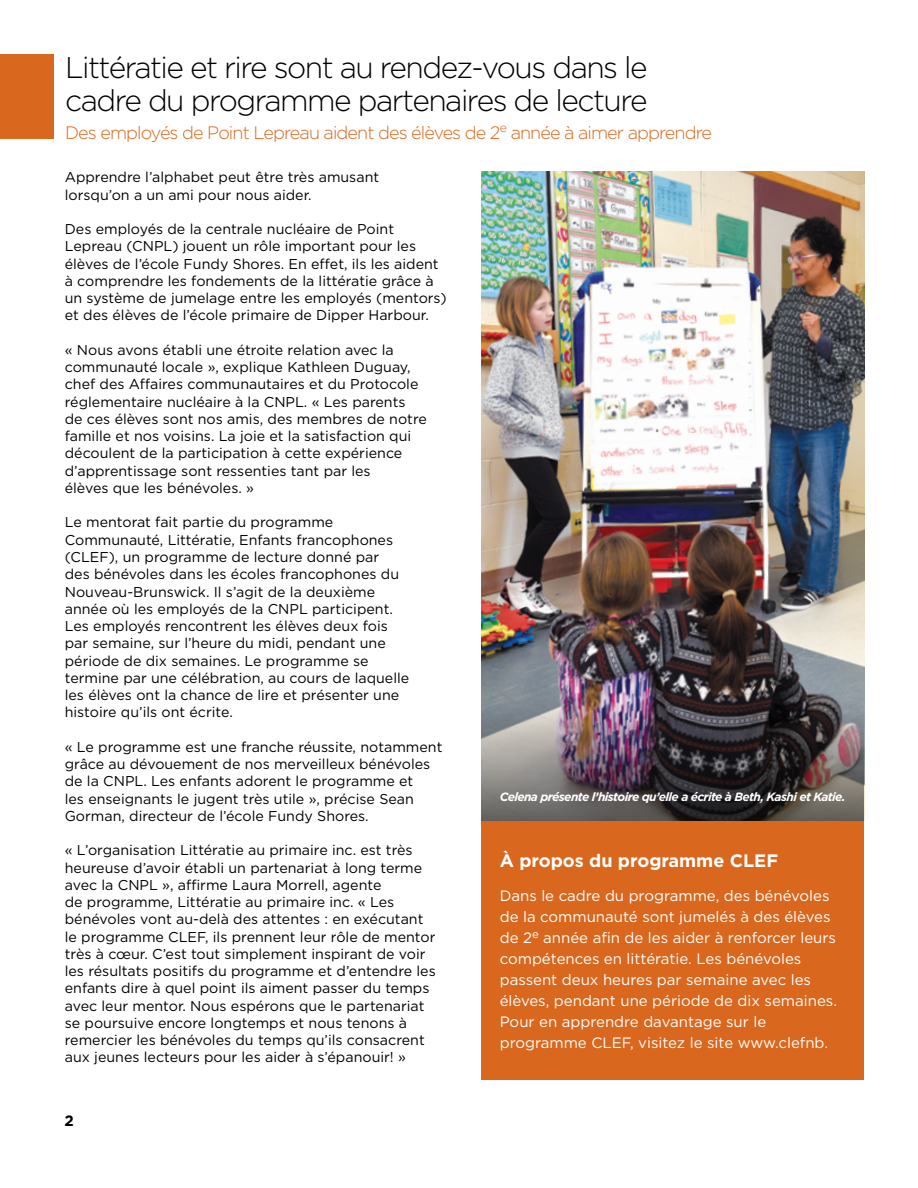
<style>
.page{position:relative;width:918px;height:1188px;background:#fff}
.page>*{position:absolute;margin:0;border:0;box-sizing:border-box;transform-origin:0 0}
.t1{font:300 30px/33px "Gotham";letter-spacing:-.05em;color:#000}
.t2{font:300 18px "Gotham";letter-spacing:-.05em;color:#d9671d}
.t3{font:700 18px "Gotham";color:#fff}
.t4{font:15px/21px "Gotham";color:#fff}
.t5{font:700 15px "Gotham";color:#000}
.t6{font:14.25px/17.2px "Gotham";color:#000}
.t7{font:italic 700 12px "Gotham";letter-spacing:-.05em;color:#fff}
</style>
<div class="page">
<img style="left:481px;top:171px;width:383px;height:530px">
<div style="left:0;top:54px;width:54px;height:85px;background:#d9671d"></div>
<div style="left:481px;top:821px;width:383px;height:258px;background:#d9671d"></div>
<img style="left:481px;top:701px;width:383px;height:120px">
<h1 class="t1" style="left:65px;top:50px;width:584px">Littératie et rire sont au rendez-vous dans le cadre du programme partenaires de lecture</h1>
<p class="t2" style="left:65px;top:121px;width:648px">Des employés de Point Lepreau aident des élèves de 2<sup>e</sup> année à aimer apprendre</p>
<p class="t6" style="left:65px;top:168px;width:316px">Apprendre l’alphabet peut être très amusant lorsqu’on a un ami pour nous aider.</p>
<p class="t6" style="left:65px;top:220px;width:383px">Des employés de la centrale nucléaire de Point Lepreau (CNPL) jouent un rôle important pour les élèves de l’école Fundy Shores. En effet, ils les aident à comprendre les fondements de la littératie grâce à un système de jumelage entre les employés (mentors) et des élèves de l’école primaire de Dipper Harbour.</p>
<p class="t6" style="left:65px;top:341px;width:364px">« Nous avons établi une étroite relation avec la communauté locale », explique Kathleen Duguay, chef des Affaires communautaires et du Protocole réglementaire nucléaire à la CNPL. « Les parents de ces élèves sont nos amis, des membres de notre famille et nos voisins. La joie et la satisfaction qui découlent de la participation à cette expérience d’apprentissage sont ressenties tant par les<br>élèves que les bénévoles. »</p>
<p class="t6" style="left:65px;top:514px;width:346px">Le mentorat fait partie du programme Communauté, Littératie, Enfants francophones (CLEF), un programme de lecture donné par<br>des bénévoles dans les écoles francophones du Nouveau-Brunswick. Il s’agit de la deuxième année où les employés de la CNPL participent.<br>Les employés rencontrent les élèves deux fois par semaine, sur l’heure du midi, pendant une période de dix semaines. Le programme se termine par une célébration, au cours de laquelle les élèves ont la chance de lire et présenter une histoire qu’ils ont écrite.</p>
<p class="t6" style="left:65px;top:738px;width:379px">« Le programme est une franche réussite, notamment grâce au dévouement de nos merveilleux bénévoles de la CNPL. Les enfants adorent le programme et<br>les enseignants le jugent très utile », précise Sean Gorman, directeur de l’école Fundy Shores.</p>
<p class="t6" style="left:65px;top:841px;width:373px">« L’organisation Littératie au primaire inc. est très heureuse d’avoir établi un partenariat à long terme avec la CNPL », affirme Laura Morrell, agente<br>de programme, Littératie au primaire inc. « Les bénévoles vont au-delà des attentes : en exécutant le programme CLEF, ils prennent leur rôle de mentor très à cœur. C’est tout simplement inspirant de voir les résultats positifs du programme et d’entendre les enfants dire à quel point ils aiment passer du temps avec leur mentor. Nous espérons que le partenariat se poursuive encore longtemps et nous tenons à remercier les bénévoles du temps qu’ils consacrent aux jeunes lecteurs pour les aider à s’épanouir! »</p>
<p class="t5" style="left:64px;top:1111px;width:11px">2</p>
<p class="t7" style="left:500px;top:788px;width:347px">Celena présente l’histoire qu’elle a écrite à Beth, Kashi et Katie.</p>
<p class="t3" style="left:500px;top:848px;width:280px">À propos du programme CLEF</p>
<p class="t4" style="left:500px;top:885px;width:339px">Dans le cadre du programme, des bénévoles de la communauté sont jumelés à des élèves de 2<sup>e</sup> année afin de les aider à renforcer leurs compétences en littératie. Les bénévoles passent deux heures par semaine avec les élèves, pendant une période de dix semaines.<br>Pour en apprendre davantage sur le programme CLEF, visitez le site www.clefnb.</p>
</div>
